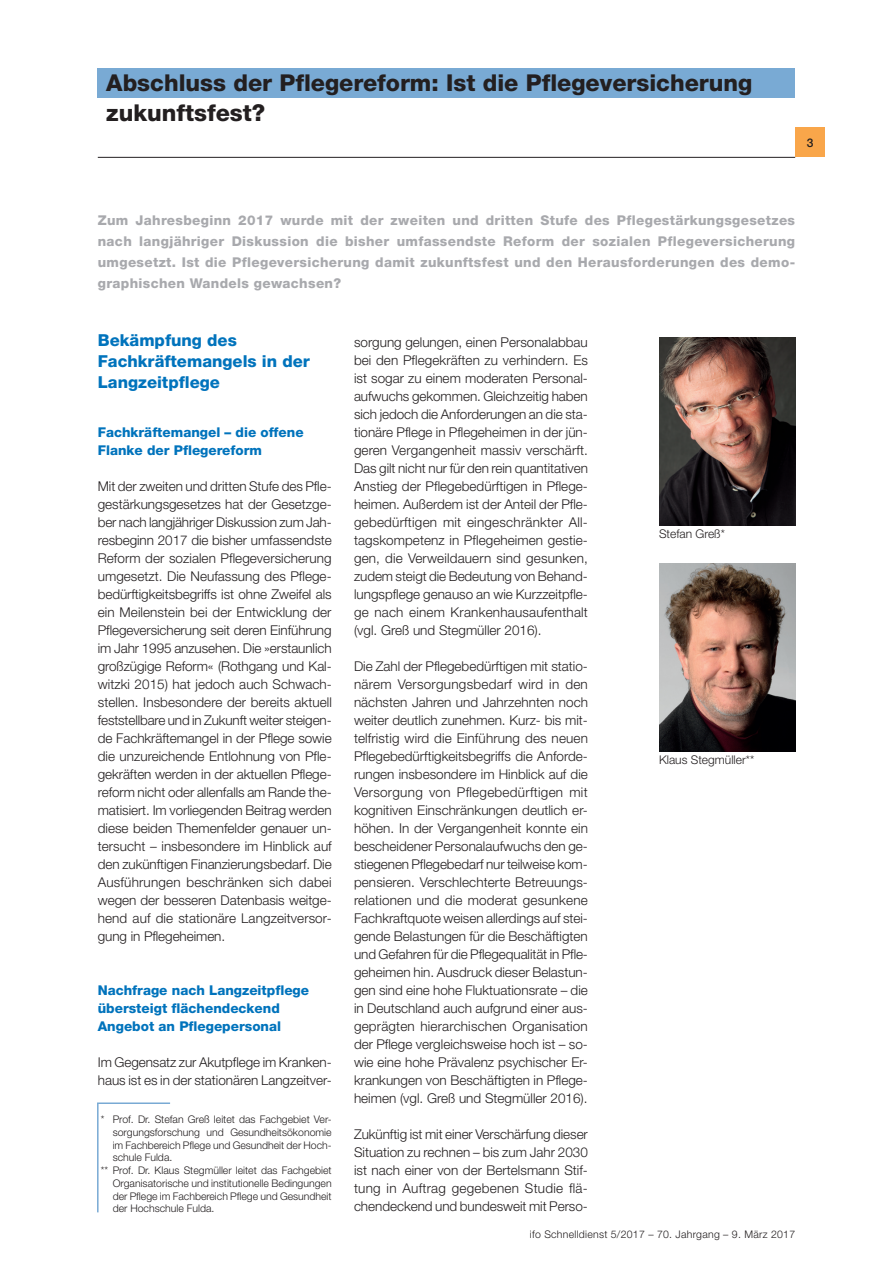
<style>
.page{position:relative;width:893px;height:1263px;background:#fff}
.page>*{position:absolute;margin:0;border:0;box-sizing:border-box;transform-origin:0 0}
.Headline_innen{font:800 23.25px "Helvetica Neue LT Std";color:#231f20}
.Überschrift_11_pt{font:800 16.5px/21px "Helvetica Neue LT Std";color:#0073bc}
.Fliesstext{font:300 13.5px/18px "Helvetica Neue LT Std";color:#231f20;text-align:justify}
.Lead-In_grau{font:800 13.5px/21px "Helvetica Neue LT Std";letter-spacing:.025em;color:#a8a9ad;text-align:justify}
.Überschrift_9_pt{font:800 13.5px/18px "Helvetica Neue LT Std";color:#0073bc}
.Autor-Foto{font:300 12px "Helvetica Neue LT Std";color:#231f20}
.t1{font:500 12px "Helvetica Neue LT Std";color:#231f20}
.Fussnote{font:300 10.5px/12.8px "Helvetica Neue LT Std";color:#231f20;text-align:justify}
.Fussnote-2{font:300 10.5px "Helvetica Neue LT Std";letter-spacing:.025em;color:#231f20}
</style>
<div class="page">
<hr style="left:98px;top:157px;width:697px;height:1px;background:#231f20">
<div style="left:795px;top:128px;width:30px;height:29px;background:#f9a64a"></div>
<div style="left:98px;top:68px;width:697px;height:30px;background:#79aad4"></div>
<img style="left:659px;top:563px;width:136px;height:188px">
<img style="left:659px;top:337px;width:136px;height:188px">
<svg style="left:97px;top:1102px;width:74px;height:111px"></svg>
<p class="Headline_innen" style="left:106px;top:69px;width:647px">Abschluss der Pflegereform: Ist die Pflegeversicherung</p>
<p class="Headline_innen" style="left:106px;top:99px;width:160px">zukunftsfest?</p>
<p class="t1" style="left:807px;top:135px;width:8px">3</p>
<p class="Lead-In_grau" style="left:98px;top:210px;width:699px">Zum Jahresbeginn 2017 wurde mit der zweiten und dritten Stufe des Pflegestärkungsgesetzes nach langjähriger Diskussion die bisher umfassendste Reform der sozialen Pflegeversicherung umgesetzt. Ist die Pflegeversicherung damit zukunftsfest und den Herausforderungen des demo&shy;graphischen Wandels gewachsen?</p>
<p class="Überschrift_11_pt" style="left:98px;top:329px;width:214px">Bekämpfung des<br>Fachkräftemangels in der<br>Langzeitpflege</p>
<p class="Überschrift_9_pt" style="left:98px;top:423px;width:207px">Fachkräftemangel – die offene<br>Flanke der Pflegereform</p>
<p class="Fliesstext" style="left:98px;top:477px;width:236px">Mit der zweiten und dritten Stufe des Pfle&shy;gestärkungsgesetzes hat der Gesetzge&shy;ber nach langjähriger Diskussion zum Jah&shy;resbeginn 2017 die bisher umfassendste Reform der sozialen Pflegeversicherung umgesetzt. Die Neufassung des Pflege&shy;bedürftigkeitsbegriffs ist ohne Zweifel als ein Meilenstein bei der Entwicklung der Pflegeversicherung seit deren Einführung im Jahr 1995 anzusehen. Die »erstaunlich großzügige Reform« (Rothgang und Kal&shy;witzki 2015) hat jedoch auch Schwach&shy;stellen. Insbesondere der bereits aktuell feststellbare und in Zukunft weiter steigen&shy;de Fachkräftemangel in der Pflege sowie die unzureichende Entlohnung von Pfle&shy;gekräften werden in der aktuellen Pflege&shy;reform nicht oder allenfalls am Rande the&shy;matisiert. Im vorliegenden Beitrag werden diese beiden Themenfelder genauer un&shy;tersucht – insbesondere im Hinblick auf den zukünftigen Finanzierungsbedarf. Die Ausführungen beschränken sich dabei wegen der besseren Datenbasis weitge&shy;hend auf die stationäre Langzeitversor&shy;gung in Pflegeheimen.</p>
<p class="Überschrift_9_pt" style="left:98px;top:981px;width:213px">Nachfrage nach Langzeitpflege übersteigt flächendeckend<br>Angebot an Pflegepersonal</p>
<p class="Fliesstext" style="left:98px;top:1053px;width:235px">Im Gegensatz zur Akutpflege im Kranken&shy;haus ist es in der stationären Langzeitver-</p>
<p class="Fussnote" style="left:113px;top:1113px;width:220px;text-indent:-12px">* Prof. Dr. Stefan Greß leitet das Fachgebiet Ver&shy;sorgungsforschung und Gesundheitsökonomie im Fachbereich Pflege und Gesundheit der Hoch&shy;schule Fulda.</p>
<p class="Fussnote" style="left:113px;top:1164px;width:220px;text-indent:-12px">** Prof. Dr. Klaus Stegmüller leitet das Fachgebiet Organisatorische und institutionelle Bedingungen der Pflege im Fachbereich Pflege und Gesundheit der Hochschule Fulda.</p>
<p class="Fliesstext" style="left:354px;top:333px;width:235px">sorgung gelungen, einen Personalabbau bei den Pflegekräften zu verhindern. Es ist sogar zu einem moderaten Personal&shy;aufwuchs gekommen. Gleichzeitig haben sich jedoch die Anforderungen an die sta&shy;tionäre Pflege in Pflegeheimen in der jün&shy;geren Vergangenheit massiv verschärft.<br>Das gilt nicht nur für den rein quantitativen Anstieg der Pflegebedürftigen in Pflege&shy;heimen. Außerdem ist der Anteil der Pfle&shy;gebedürftigen mit eingeschränkter All&shy;tagskompetenz in Pflegeheimen gestie&shy;gen, die Verweildauern sind gesunken, zudem steigt die Bedeutung von Behand&shy;lungspflege genauso an wie Kurzzeitpfle&shy;ge nach einem Krankenhausaufenthalt (vgl. Greß und Stegmüller 2016).</p>
<p class="Fliesstext" style="left:354px;top:657px;width:235px">Die Zahl der Pflegebedürftigen mit statio&shy;närem Versorgungsbedarf wird in den nächsten Jahren und Jahrzehnten noch weiter deutlich zunehmen. Kurz- bis mit&shy;telfristig wird die Einführung des neuen Pflegebedürftigkeitsbegriffs die Anforde&shy;rungen insbesondere im Hinblick auf die Versorgung von Pflegebedürftigen mit kognitiven Einschränkungen deutlich er&shy;höhen. In der Vergangenheit konnte ein bescheidener Personalaufwuchs den ge&shy;stiegenen Pflegebedarf nur teilweise kom&shy;pensieren. Verschlechterte Betreuungs&shy;relationen und die moderat gesunkene Fachkraftquote weisen allerdings auf stei&shy;gende Belastungen für die Beschäftigten und Gefahren für die Pflegequalität in Pfle&shy;geheimen hin. Ausdruck dieser Belastun&shy;gen sind eine hohe Fluktuationsrate – die in Deutschland auch aufgrund einer aus&shy;geprägten hierarchischen Organisation der Pflege vergleichsweise hoch ist – so&shy;wie eine hohe Prävalenz psychischer Er&shy;krankungen von Beschäftigten in Pflege&shy;heimen (vgl. Greß und Stegmüller 2016).</p>
<p class="Fliesstext" style="left:354px;top:1125px;width:235px">Zukünftig ist mit einer Verschärfung dieser Situation zu rechnen – bis zum Jahr 2030 ist nach einer von der Bertelsmann Stif&shy;tung in Auftrag gegebenen Studie flä&shy;chendeckend und bundesweit mit Perso-</p>
<p class="Autor-Foto" style="left:659px;top:527px;width:67px">Stefan Greß*</p>
<p class="Autor-Foto" style="left:659px;top:753px;width:97px">Klaus Stegmüller**</p>
<p class="Fussnote-2" style="left:530px;top:1228px;width:267px">ifo Schnelldienst 5/2017 – 70. Jahrgang – 9. März 2017</p>
</div>
